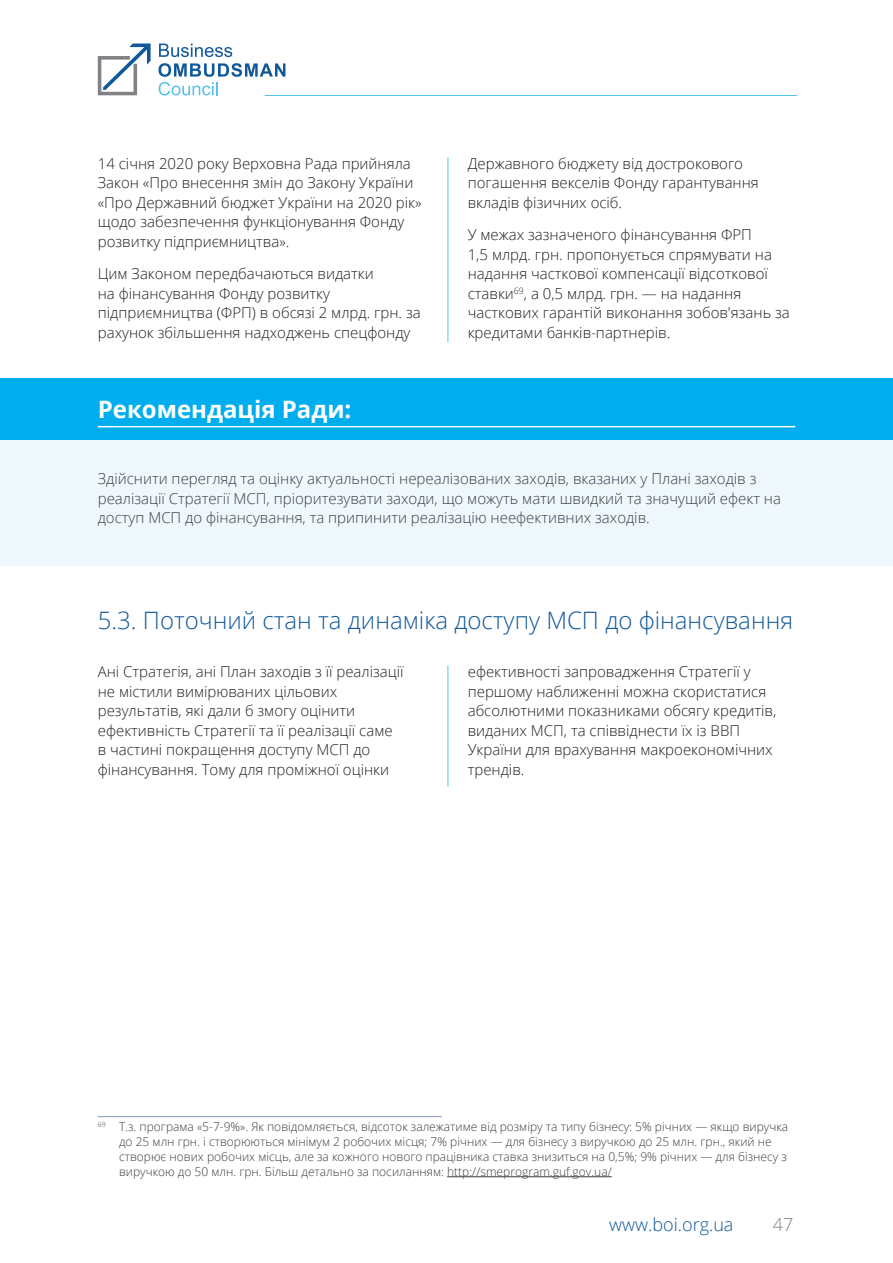
<style>
.page{position:relative;width:893px;height:1263px;background:#fff}
.page>*{position:absolute;margin:0;border:0;box-sizing:border-box;transform-origin:0 0}
.t1{font:300 24px "Open Sans";color:#10589a}
.t2{font:700 24px "Open Sans";color:#fff}
.t3{font:300 18px "Open Sans";color:#10589a}
.t4{font:300 18px "Open Sans";color:#808285}
.t5{font:300 15px/19.5px "Open Sans";color:#231f20}
.t6{font:300 15px/19.5px "Open Sans";color:#3e3e3f}
.t7{font:300 12px/15px "Open Sans";color:#3e3e3f}
</style>
<div class="page">
<hr style="left:265px;top:95px;width:532px;height:1px;background:#57c2ee">
<svg style="left:159px;top:44px;width:73px;height:13px"></svg>
<svg style="left:158px;top:63px;width:127px;height:33px"></svg>
<svg style="left:98px;top:44px;width:53px;height:51px"></svg>
<hr style="left:447px;top:1176px;width:165px;height:1px;background:#3e3e3f">
<hr style="left:98px;top:1116px;width:344px;height:1px;background:#8696c3">
<hr style="left:448px;top:157px;width:1px;height:185px;background:#57c2ee">
<hr style="left:448px;top:665px;width:1px;height:122px;background:#57c2ee">
<div style="left:0;top:381px;width:893px;height:185px;background:#eef8fd"></div>
<div style="left:0;top:378px;width:893px;height:62px;background:#00aeef"></div>
<hr style="left:98px;top:426px;width:697px;height:1px;background:#fff">
<p class="t5" style="left:98px;top:153px;width:325px">14 січня 2020 року Верховна Рада прийняла Закон «Про внесення змін до Закону України «Про Державний бюджет України на 2020 рік» щодо забезпечення функціонування Фонду розвитку підприємництва».</p>
<p class="t5" style="left:98px;top:263px;width:324px">Цим Законом передбачаються видатки<br>на фінансування Фонду розвитку підприємництва (ФРП) в обсязі 2 млрд. грн. за рахунок збільшення надходжень спецфонду</p>
<h1 class="t2" style="left:98px;top:392px;width:255px">Рекомендація Ради:</h1>
<p class="t5" style="left:468px;top:153px;width:293px">Державного бюджету від дострокового погашення векселів Фонду гарантування вкладів фізичних осіб.</p>
<p class="t5" style="left:468px;top:224px;width:324px">У межах зазначеного фінансування ФРП<br>1,5 млрд. грн. пропонується спрямувати на надання часткової компенсації відсоткової ставки<sup>69</sup>, а 0,5 млрд. грн. — на надання часткових гарантій виконання зобов'язань за кредитами банків-партнерів.</p>
<p class="t6" style="left:98px;top:468px;width:685px">Здійснити перегляд та оцінку актуальності нереалізованих заходів, вказаних у Плані заходів з реалізації Стратегії МСП, пріоритезувати заходи, що можуть мати швидкий та значущий ефект на доступ МСП до фінансування, та припинити реалізацію неефективних заходів.</p>
<h1 class="t1" style="left:98px;top:603px;width:697px">5.3. Поточний стан та динаміка доступу МСП до фінансування</h1>
<p class="t5" style="left:98px;top:661px;width:307px">Ані Стратегія, ані План заходів з її реалізації не містили вимірюваних цільових результатів, які дали б змогу оцінити ефективність Стратегії та її реалізації саме в частині покращення доступу МСП до фінансування. Тому для проміжної оцінки</p>
<p class="t5" style="left:468px;top:661px;width:310px">ефективності запровадження Стратегії у першому наближенні можна скористатися абсолютними показниками обсягу кредитів, виданих МСП, та співвіднести їх із ВВП України для врахування макроекономічних трендів.</p>
<p class="t7" style="left:119px;top:1119px;width:671px;text-indent:-21px"><sup>69</sup> Т.з. програма «5-7-9%». Як повідомляється, відсоток залежатиме від розміру та типу бізнесу: 5% річних — якщо виручка до 25 млн грн. і створюються мінімум 2 робочих місця; 7% річних — для бізнесу з виручкою до 25 млн. грн., який не створює нових робочих місць, але за кожного нового працівника ставка знизиться на 0,5%; 9% річних — для бізнесу з виручкою до 50 млн. грн. Більш детально за посиланням: http://smeprogram.guf.gov.ua/</p>
<p class="t3" style="left:609px;top:1212px;width:126px">www.boi.org.ua</p>
<p class="t4" style="left:773px;top:1212px;width:22px">47</p>
</div>
